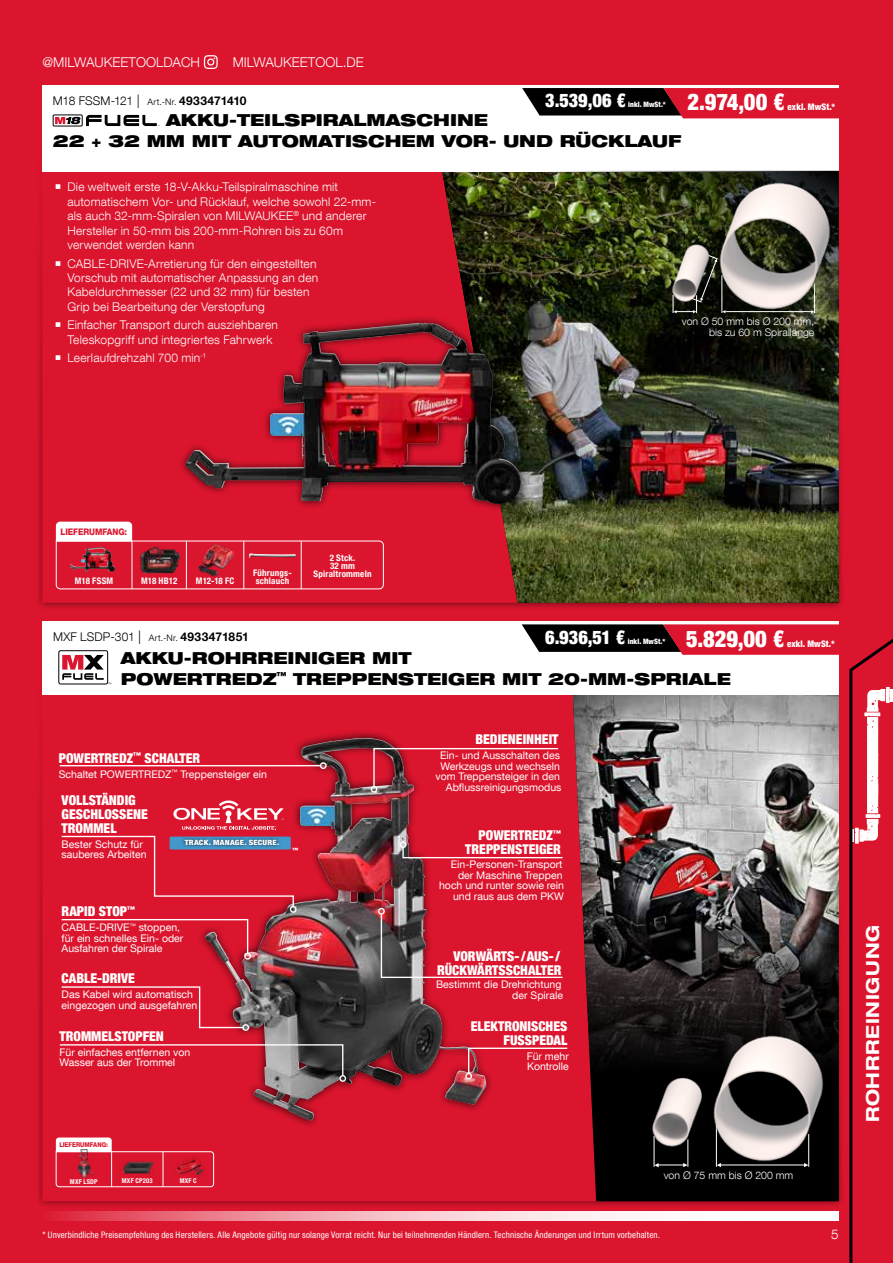
<style>
.page{position:relative;width:893px;height:1263px;background:#dc152e}
.page>*{position:absolute;margin:0;border:0;box-sizing:border-box;transform-origin:0 0}
.t1{font:900 condensed 23.25px "Helvetica Neue LT Com";letter-spacing:-.005em;color:#fff}
.t2{font:900 condensed 18.9px "Helvetica Neue LT Com";letter-spacing:-.005em;color:#fff}
.t3{font:700 expanded 18px "Helvetica Neue LT Com";letter-spacing:.04em;color:#fff}
.t4{font:900 expanded 16.5px/21px "Helvetica Neue LT Com";color:#000}
.t5{font:900 condensed 13.5px/14px "Helvetica Neue LT Com";color:#fff;text-align:right}
.t6{font:300 13.5px "Helvetica Neue LT Com";color:#fff}
.t7{font:300 12px/14.4px "Helvetica Neue LT Com";letter-spacing:.015em;color:#fff}
.t8{font:300 12px "Helvetica Neue LT Com";letter-spacing:-.025em;color:#000}
.t9{font:300 12px "Helvetica Neue LT Com";letter-spacing:.01em;color:#000}
.t10{font:10.5px/10.5px "Helvetica Neue LT Com";color:#fff}
.t11{font:300 10.5px/10.5px "Helvetica Neue LT Com";color:#fff;text-align:right}
.t12{font:condensed 9px "Helvetica Neue LT Com";letter-spacing:.015em;color:#fff}
.t13{font:700 condensed 9px/8.2px "Helvetica Neue LT Com";letter-spacing:.02em;color:#fff}
.t14{font:900 condensed 9px "Helvetica Neue LTW1 G";letter-spacing:.015em;color:#fff}
.t15{font:800 9px "Helvetica Neue LT Com";letter-spacing:-.005em;color:#dc152e;scale:.89 1}
.t16{font:900 condensed 7.35px "Helvetica Neue LTW1 G";letter-spacing:.015em;color:#fff}
.t17{font:900 condensed 7.2px "Helvetica Neue LT Com";letter-spacing:.025em;color:#fff;scale:1.18 1}
.t18{font:700 condensed 6.6px "Helvetica Neue LT Com";letter-spacing:.03em;color:#fff}
.t19{font:800 6.6px "Helvetica Neue LT Com";letter-spacing:-.005em;color:#dc152e;scale:.89 1}
.t20{font:900 expanded 5.85px "Helvetica Neue LT Com";color:#fff}
.s1{font-size:13.5px}
.s2{font-size:9px}
.s3{font-weight:700}
</style>
<div class="page">
<svg style="left:52px;top:1211px;width:787px;height:9px;background:#f4bcc3"></svg>
<svg style="left:849px;top:638px;width:44px;height:625px"></svg>
<div style="left:35px;top:120px;width:810px;height:491px;background:#000;opacity:.5"></div>
<div style="left:43px;top:117px;width:796px;height:486px;background:#dc152e"></div>
<div style="left:43px;top:85px;width:796px;height:87px;background:#fff"></div>
<img style="left:442px;top:171px;width:397px;height:432px">
<svg style="left:522px;top:88px;width:317px;height:30px;background:#841c29"></svg>
<div style="left:178px;top:315px;width:351px;height:197px;background:#000;opacity:.75"></div>
<img style="left:303px;top:323px;width:122px;height:41px">
<div style="left:53px;top:115px;width:29px;height:11px;border:1px solid #000"></div>
<svg style="left:55px;top:115px;width:105px;height:11px"></svg>
<svg style="left:673px;top:304px;width:42px;height:9px"></svg>
<img style="left:659px;top:206px;width:45px;height:98px">
<div style="left:715px;top:171px;width:126px;height:143px;background:#000;opacity:.3"></div>
<img style="left:704px;top:179px;width:129px;height:131px">
<svg style="left:56px;top:522px;width:328px;height:68px"></svg>
<hr style="left:132px;top:541px;width:1px;height:48px;background:#fff">
<hr style="left:186px;top:541px;width:1px;height:48px;background:#fff">
<img style="left:85px;top:547px;width:17px;height:6px">
<hr style="left:243px;top:541px;width:1px;height:48px;background:#fff">
<hr style="left:301px;top:541px;width:1px;height:48px;background:#fff">
<div style="left:35px;top:640px;width:810px;height:569px;background:#000;opacity:.5"></div>
<div style="left:43px;top:637px;width:796px;height:564px;background:#dc152e"></div>
<div style="left:590px;top:1072px;width:249px;height:129px;background:#000"></div>
<img style="left:573px;top:694px;width:266px;height:378px">
<div style="left:43px;top:621px;width:796px;height:73px;background:#fff"></div>
<svg style="left:56px;top:1137px;width:158px;height:50px"></svg>
<img style="left:175px;top:1156px;width:30px;height:21px">
<img style="left:122px;top:1159px;width:32px;height:19px">
<img style="left:77px;top:1150px;width:17px;height:28px">
<svg style="left:522px;top:624px;width:319px;height:31px;background:#88212e"></svg>
<div style="left:197px;top:729px;width:298px;height:399px;background:#000;opacity:.75"></div>
<img style="left:205px;top:738px;width:155px;height:254px">
<div style="left:59px;top:650px;width:49px;height:34px;background:#fff;border:1px solid #000;border-radius:2px"></div>
<svg style="left:62px;top:655px;width:49px;height:29px"></svg>
<svg style="left:373px;top:747px;width:186px;height:41px"></svg>
<div style="left:371px;top:786px;width:6px;height:7px;border:1px solid #fff;border-radius:50%"></div>
<svg style="left:61px;top:799px;width:234px;height:109px"></svg>
<div style="left:290px;top:906px;width:7px;height:7px;border:1px solid #fff;border-radius:50%"></div>
<svg style="left:380px;top:912px;width:183px;height:67px"></svg>
<div style="left:378px;top:908px;width:7px;height:7px;border:1px solid #fff;border-radius:50%"></div>
<svg style="left:402px;top:846px;width:161px;height:13px"></svg>
<div style="left:400px;top:841px;width:6px;height:7px;border:1px solid #fff;border-radius:50%"></div>
<hr style="left:60px;top:765px;width:261px;height:1px;background:#fff">
<div style="left:320px;top:762px;width:7px;height:7px;border:1px solid #fff;border-radius:50%"></div>
<svg style="left:59px;top:1043px;width:285px;height:34px"></svg>
<div style="left:339px;top:1075px;width:7px;height:7px;border:1px solid #fff;border-radius:50%"></div>
<svg style="left:61px;top:918px;width:188px;height:37px"></svg>
<div style="left:244px;top:953px;width:7px;height:7px;border:1px solid #fff;border-radius:50%"></div>
<svg style="left:61px;top:986px;width:183px;height:43px"></svg>
<div style="left:242px;top:1024px;width:7px;height:7px;border:1px solid #fff;border-radius:50%"></div>
<svg style="left:467px;top:1047px;width:101px;height:28px"></svg>
<div style="left:465px;top:1073px;width:7px;height:6px;border:1px solid #fff;border-radius:50%"></div>
<img style="left:628px;top:1039px;width:83px;height:140px">
<img style="left:698px;top:1031px;width:129px;height:140px">
<svg style="left:204px;top:55px;width:14px;height:14px"></svg>
<p class="t6" style="left:43px;top:54px;width:159px">@MILWAUKEETOOLDACH</p>
<p class="t6" style="left:233px;top:54px;width:133px">MILWAUKEETOOL.DE</p>
<h2 class="t2" style="left:545px;top:89px;width:82px">3.539,06 €</h2>
<h1 class="t1" style="left:688px;top:88px;width:99px">2.974,00 €</h1>
<p class="t14" style="left:788px;top:102px;width:49px">exkl. MwSt.*</p>
<p class="t8" style="left:53px;top:94px;width:195px">M18 FSSM-121 <span class="s1">|</span> <span class="s2">Art.-Nr.</span> <span class="s3">4933471410</span></p>
<h3 class="t4" style="left:53px;top:109px;width:630px;text-indent:113px">AKKU-TEILSPIRALMASCHINE<br>22 + 32 MM MIT AUTOMATISCHEM VOR- UND RÜCKLAUF</h3>
<p class="t16" style="left:628px;top:100px;width:39px">inkl. MwSt.*</p>
<p class="t7" style="left:67px;top:180px;width:310px;text-indent:-12px">○ Die weltweit erste 18-V-Akku-Teilspiralmaschine mit automatischem Vor- und Rücklauf, welche sowohl 22-mm&shy;als auch 32-mm-Spiralen von MILWAUKEE<sup>®</sup> und anderer Hersteller in 50-mm bis 200-mm-Rohren bis zu 60m verwendet werden kann</p>
<p class="t7" style="left:67px;top:256px;width:252px;text-indent:-13px">○ CABLE-DRIVE-Arretierung für den eingestellten Vorschub mit automatischer Anpassung an den Kabeldurchmesser (22 und 32 mm) für besten Grip bei Bearbeitung der Verstopfung</p>
<p class="t7" style="left:55px;top:318px;width:225px;text-align:center">○ Einfacher Transport durch ausziehbaren<br>Teleskopgriff und integriertes Fahrwerk</p>
<p class="t7" style="left:55px;top:351px;width:153px">○ Leerlaufdrehzahl 700 min<sup>-1</sup></p>
<p class="t11" style="left:682px;top:316px;width:134px">von Ø 50 mm bis Ø 200 mm, bis zu 60 m Spirallänge</p>
<p class="t15" style="left:61px;top:526px;width:76px">LIEFERUMFANG:</p>
<p class="t13" style="left:75px;top:577px;width:40px">M18 FSSM</p>
<p class="t13" style="left:141px;top:577px;width:38px">M18 HB12</p>
<p class="t13" style="left:196px;top:577px;width:40px">M12-18 FC</p>
<p class="t13" style="left:253px;top:568px;width:40px">Führungs&shy;schlauch</p>
<p class="t13" style="left:313px;top:553px;width:59px;text-align:center">2 Stck.<br>32 mm<br>Spiraltrommeln</p>
<h2 class="t2" style="left:545px;top:626px;width:82px">6.936,51 €</h2>
<h1 class="t1" style="left:686px;top:624px;width:100px">5.829,00 €</h1>
<p class="t14" style="left:787px;top:638px;width:49px">exkl. MwSt.*</p>
<p class="t9" style="left:53px;top:629px;width:197px">MXF LSDP-301 <span class="s1">|</span> <span class="s2">Art.-Nr.</span> <span class="s3">4933471851</span></p>
<p class="t16" style="left:628px;top:637px;width:39px">inkl. MwSt.*</p>
<h3 class="t4" style="left:121px;top:647px;width:611px">AKKU-ROHRREINIGER MIT<br>POWERTREDZ<sup>™</sup> TREPPENSTEIGER MIT 20-MM-SPRIALE</h3>
<p class="t5" style="left:475px;top:732px;width:84px">BEDIENEINHEIT</p>
<p class="t10" style="left:435px;top:750px;width:127px;text-align:right">Ein- und Ausschalten des<br>Werkzeugs und wechseln vom Treppensteiger in den<br>Abflussreinigungsmodus</p>
<p class="t5" style="left:59px;top:751px;width:143px">POWERTREDZ<sup>™</sup> SCHALTER</p>
<p class="t10" style="left:59px;top:768px;width:210px">Schaltet POWERTREDZ<sup>™</sup> Treppensteiger ein</p>
<p class="t5" style="left:62px;top:793px;width:88px;text-align:left">VOLLSTÄNDIG<br>GESCHLOSSENE<br>TROMMEL</p>
<p class="t10" style="left:62px;top:838px;width:86px">Bester Schutz für sauberes Arbeiten</p>
<p class="t5" style="left:465px;top:829px;width:97px">POWERTREDZ<sup>™<br></sup>TREPPENSTEIGER</p>
<p class="t10" style="left:439px;top:859px;width:126px;text-align:right">Ein-Personen-Transport der Maschine Treppen hoch und runter sowie rein und raus aus dem PKW</p>
<p class="t5" style="left:62px;top:904px;width:75px">RAPID STOP<sup>™</sup></p>
<p class="t10" style="left:62px;top:922px;width:123px">CABLE-DRIVE<sup>™</sup> stoppen, für ein schnelles Ein- oder<br>Ausfahren der Spirale</p>
<p class="t5" style="left:62px;top:971px;width:75px">CABLE-DRIVE</p>
<p class="t10" style="left:62px;top:989px;width:137px">Das Kabel wird automatisch eingezogen und ausgefahren</p>
<p class="t17" style="left:185px;top:838px;width:82px">TRACK. MANAGE. SECURE.</p>
<p class="t20" style="left:292px;top:846px;width:7px">™</p>
<p class="t5" style="left:437px;top:949px;width:126px">VORWÄRTS-/AUS-/<br>RÜCKWÄRTSSCHALTER</p>
<p class="t10" style="left:436px;top:979px;width:128px;text-align:right">Bestimmt die Drehrichtung der Spirale</p>
<p class="t5" style="left:471px;top:1019px;width:98px">ELEKTRONISCHES<br>FUSSPEDAL</p>
<p class="t10" style="left:527px;top:1051px;width:44px">Für mehr<br>Kontrolle</p>
<p class="t5" style="left:60px;top:1029px;width:106px">TROMMELSTOPFEN</p>
<p class="t10" style="left:60px;top:1046px;width:132px">Für einfaches entfernen von<br>Wasser aus der Trommel</p>
<p class="t19" style="left:59px;top:1141px;width:56px">LIEFERUMFANG:</p>
<p class="t18" style="left:70px;top:1177px;width:29px">MXF LSDP</p>
<p class="t18" style="left:122px;top:1177px;width:32px">MXF CP203</p>
<p class="t18" style="left:180px;top:1177px;width:18px">MXF C</p>
<p class="t11" style="left:664px;top:1169px;width:131px">von Ø 75 mm bis Ø 200 mm</p>
<p class="t12" style="left:43px;top:1229px;width:619px">* Unverbindliche Preisempfehlung des Herstellers. Alle Angebote gültig nur solange Vorrat reicht. Nur bei teilnehmenden Händlern. Technische Änderungen und Irrtum vorbehalten.</p>
<p class="t6" style="left:831px;top:1226px;width:9px">5</p>
<h3 class="t3" style="left:861px;top:1122px;width:199px;rotate:-90deg">ROHRREINIGUNG</h3>
</div>
